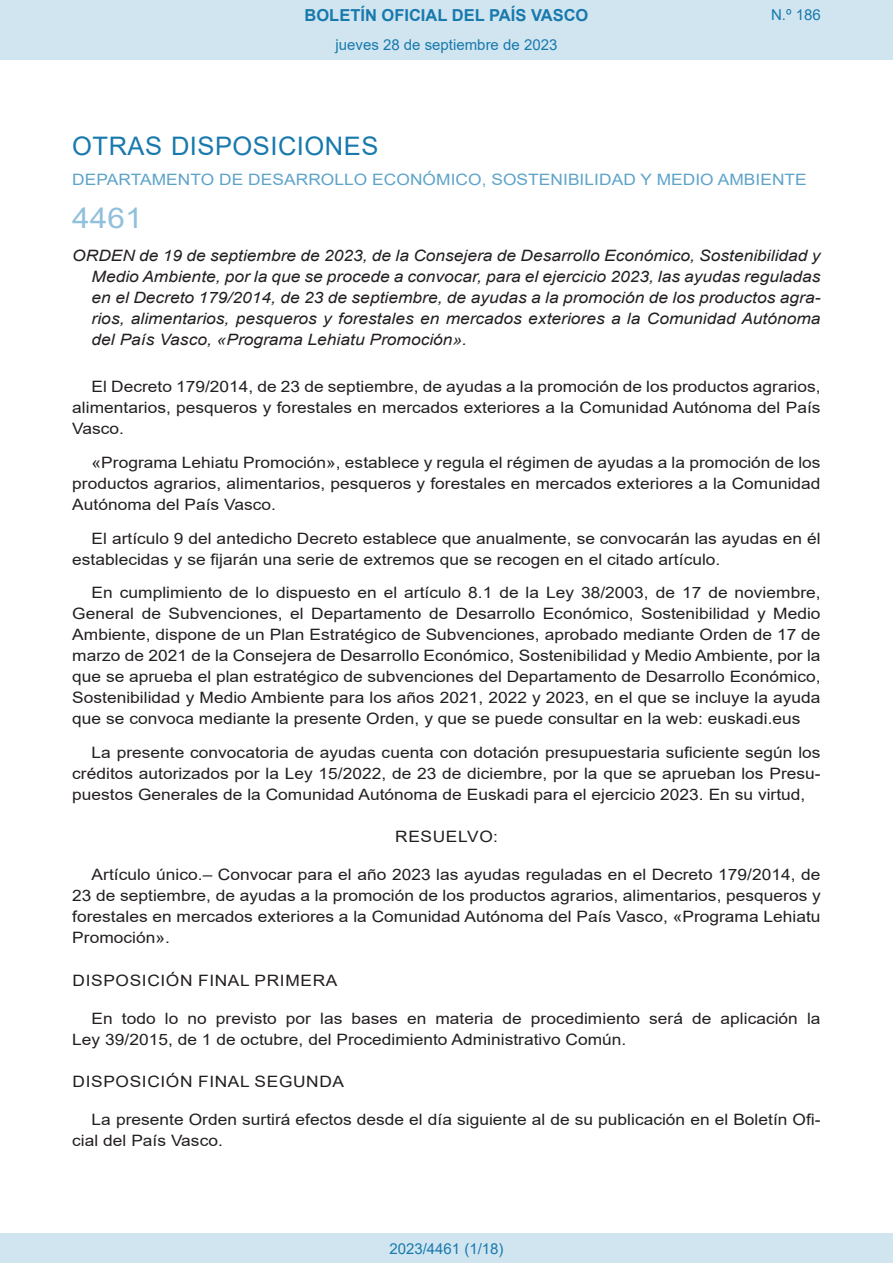
<style>
.page{position:relative;width:893px;height:1263px;background:#fff}
.page>*{position:absolute;margin:0;border:0;box-sizing:border-box;transform-origin:0 0}
.BOPVOrden{font:28.5px "Arial";color:#90c0db;scale:1.11 1}
.BOPVSeccion{font:25.5px "Arial";letter-spacing:.02em;color:#1879ad}
.t1{font:700 16.5px "Arial";color:#1879ad}
.BOPVDetalle{font:15.6px/21px "Arial";color:#231f20;text-align:justify;scale:1.11 1}
.BOPVTitulo{font:italic 15.6px/21px "Arial";color:#231f20;text-align:justify;scale:1.11 1}
.BOPVOrganismo{font:15.6px "Arial";letter-spacing:.005em;color:#5ea4ca;scale:1.11 1}
.BOPVDisposicion{font:15.6px "Arial";letter-spacing:.035em;color:#231f20;scale:1.11 1}
.BOPVClave{font:15.6px "Arial";letter-spacing:.035em;color:#231f20;scale:1.11 1}
.Paginacion_Centro{font:15px "Arial";color:#1879ad}
</style>
<div class="page">
<div style="left:0;top:0;width:893px;height:60px;background:#d0e5f0"></div>
<div style="left:0;top:1233px;width:893px;height:30px;background:#d0e5f0"></div>
<p class="t1" style="left:305px;top:3px;width:285px">BOLETÍN OFICIAL DEL PAÍS VASCO</p>
<p class="Paginacion_Centro" style="left:336px;top:35px;width:223px">jueves 28 de septiembre de 2023</p>
<p class="Paginacion_Centro" style="left:771px;top:5px;width:51px">N.º 186</p>
<p class="BOPVSeccion" style="left:72px;top:128px;width:308px">OTRAS DISPOSICIONES</p>
<p class="BOPVOrganismo" style="left:72px;top:169px;width:663px">DEPARTAMENTO DE DESARROLLO ECONÓMICO, SOSTENIBILIDAD Y MEDIO AMBIENTE</p>
<p class="BOPVOrden" style="left:72px;top:198px;width:65px">4461</p>
<p class="BOPVTitulo" style="left:92px;top:246px;width:658px;text-indent:-19px">ORDEN de 19 de septiembre de 2023, de la Consejera de Desarrollo Económico, Sostenibilidad y Medio Ambiente, por la que se procede a convocar, para el ejercicio 2023, las ayudas reguladas en el Decreto 179/2014, de 23 de septiembre, de ayudas a la promoción de los productos agra&shy;rios, alimentarios, pesqueros y forestales en mercados exteriores a la Comunidad Autónoma del País Vasco, «Programa Lehiatu Promoción».</p>
<p class="BOPVDetalle" style="left:72px;top:376px;width:676px;text-indent:19px">El Decreto 179/2014, de 23 de septiembre, de ayudas a la promoción de los productos agrarios, alimentarios, pesqueros y forestales en mercados exteriores a la Comunidad Autónoma del País Vasco.</p>
<p class="BOPVDetalle" style="left:72px;top:452px;width:676px;text-indent:19px">«Programa Lehiatu Promoción», establece y regula el régimen de ayudas a la promoción de los productos agrarios, alimentarios, pesqueros y forestales en mercados exteriores a la Comunidad Autónoma del País Vasco.</p>
<p class="BOPVDetalle" style="left:72px;top:527px;width:676px;text-indent:19px">El artículo 9 del antedicho Decreto establece que anualmente, se convocarán las ayudas en él establecidas y se fijarán una serie de extremos que se recogen en el citado artículo.</p>
<p class="BOPVDetalle" style="left:72px;top:582px;width:676px;text-indent:19px">En cumplimiento de lo dispuesto en el artículo 8.1 de la Ley 38/2003, de 17 de noviembre, General de Subvenciones, el Departamento de Desarrollo Económico, Sostenibilidad y Medio Ambiente, dispone de un Plan Estratégico de Subvenciones, aprobado mediante Orden de 17 de marzo de 2021 de la Consejera de Desarrollo Económico, Sostenibilidad y Medio Ambiente, por la que se aprueba el plan estratégico de subvenciones del Departamento de Desarrollo Económico, Sostenibilidad y Medio Ambiente para los años 2021, 2022 y 2023, en el que se incluye la ayuda que se convoca mediante la presente Orden, y que se puede consultar en la web: euskadi.eus</p>
<p class="BOPVDetalle" style="left:72px;top:742px;width:676px;text-indent:19px">La presente convocatoria de ayudas cuenta con dotación presupuestaria suficiente según los créditos autorizados por la Ley 15/2022, de 23 de diciembre, por la que se aprueban los Presu&shy;puestos Generales de la Comunidad Autónoma de Euskadi para el ejercicio 2023. En su virtud,</p>
<p class="BOPVClave" style="left:395px;top:826px;width:94px">RESUELVO:</p>
<p class="BOPVDetalle" style="left:72px;top:864px;width:676px;text-indent:19px">Artículo único.– Convocar para el año 2023 las ayudas reguladas en el Decreto 179/2014, de 23 de septiembre, de ayudas a la promoción de los productos agrarios, alimentarios, pesqueros y forestales en mercados exteriores a la Comunidad Autónoma del País Vasco, «Programa Lehiatu Promoción».</p>
<p class="BOPVDisposicion" style="left:73px;top:969px;width:240px">DISPOSICIÓN FINAL PRIMERA</p>
<p class="BOPVDetalle" style="left:72px;top:1007px;width:676px;text-indent:19px">En todo lo no previsto por las bases en materia de procedimiento será de aplicación la<br>Ley 39/2015, de 1 de octubre, del Procedimiento Administrativo Común.</p>
<p class="BOPVDisposicion" style="left:73px;top:1071px;width:246px">DISPOSICIÓN FINAL SEGUNDA</p>
<p class="BOPVDetalle" style="left:72px;top:1109px;width:676px;text-indent:19px">La presente Orden surtirá efectos desde el día siguiente al de su publicación en el Boletín Ofi&shy;cial del País Vasco.</p>
<p class="Paginacion_Centro" style="left:389px;top:1238px;width:116px">2023/4461 (1/18)</p>
</div>
